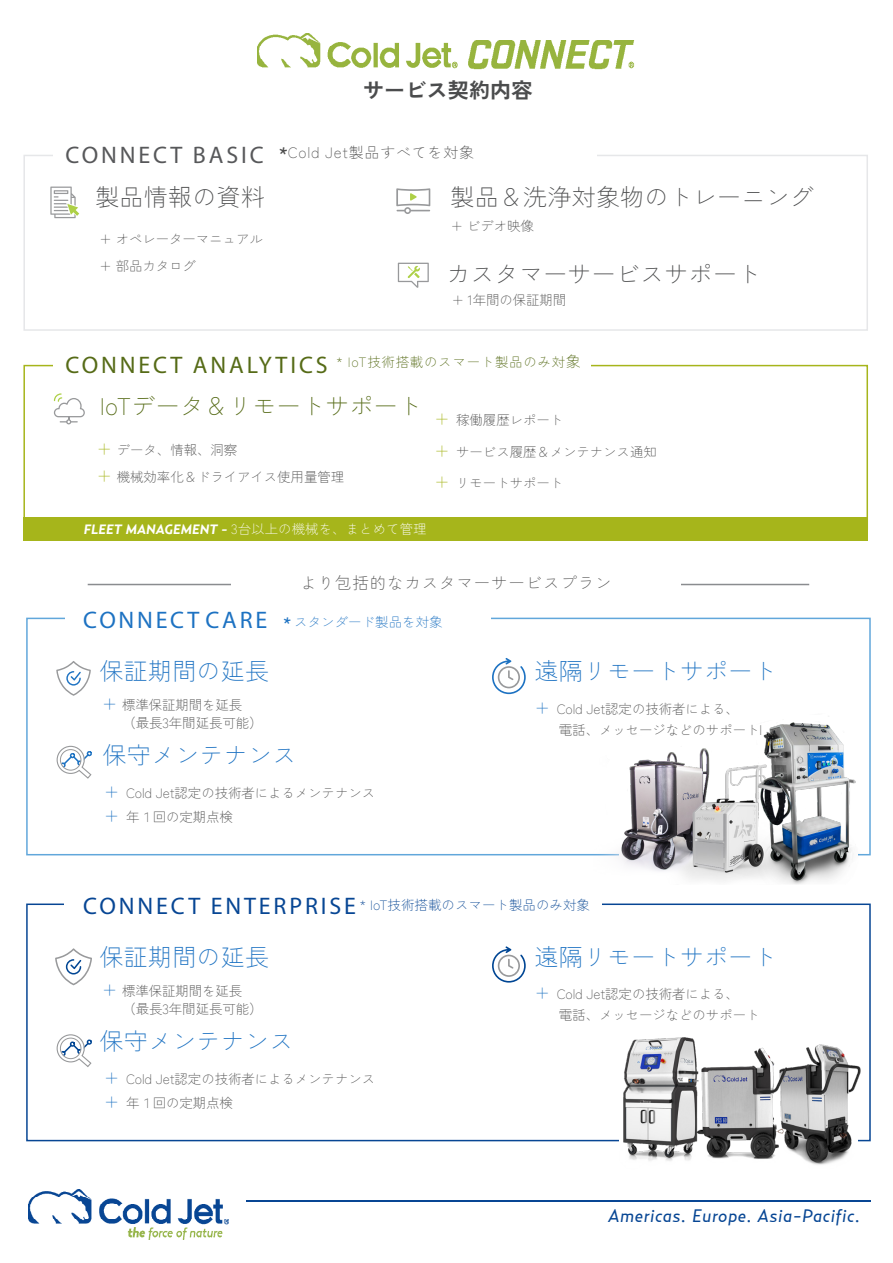
<style>
.page{position:relative;width:893px;height:1263px;background:#fff}
.page>*{position:absolute;margin:0;border:0;box-sizing:border-box;transform-origin:0 0}
.t1{font:300 24px "Zen Kaku Gothic New";letter-spacing:.01em;color:#1d72c2}
.t2{font:300 24px "Zen Kaku Gothic New";letter-spacing:.01em;color:#4b4c4d}
.t3{font:24px "Myriad Pro";letter-spacing:.12em;color:#074694}
.t4{font:24px "Myriad Pro";letter-spacing:.12em;color:#566b17}
.t5{font:300 24px "Zen Kaku Gothic New";letter-spacing:.01em;color:#566b17}
.t6{font:24px "Myriad Pro";letter-spacing:.12em;color:#57585a}
.t7{font:24px "Myriad Pro";letter-spacing:.115em;color:#1d72c2}
.t8{font:700 21px "Zen Kaku Gothic New";letter-spacing:.01em;color:#4b4c4d}
.Small_Body_Text_Center{font:italic 18px "Relay";letter-spacing:.025em;color:#074694}
.t9{font:300 16.5px "Zen Kaku Gothic New";letter-spacing:.05em;color:#4d4d4d}
.t10{font:300 15px "Zen Kaku Gothic New";letter-spacing:.05em;color:#4d4d4d}
.t11{font:300 13.5px/21px "Zen Kaku Gothic New";letter-spacing:-.01em;color:#4d4d4d}
.t12{font:italic 700 13.5px "Relay";color:#fff}
.t13{font:300 13.5px "Zen Kaku Gothic New";letter-spacing:.05em;color:#566b17}
.t14{font:300 13.5px "Zen Kaku Gothic New";color:#074694}
.t15{font:300 13.5px "Zen Kaku Gothic New";color:#1d72c2}
.s1{font-family:"Relay";font-weight:500;font-style:italic}
.s2{font-size:15px}
.s3{font-size:16.5px;color:#a6b51b}
.s4{font-weight:500}
.s5{font-family:"Zen Kaku Gothic New";font-weight:300;font-style:normal}
.s6{font-size:16.5px;color:#1d72c2}
</style>
<div class="page">
<hr style="left:88px;top:584px;width:721px;height:1px;background:#8a8c8f">
<div style="left:232px;top:574px;width:449px;height:23px;background:#fff"></div>
<div style="left:23px;top:518px;width:845px;height:23px;background:#a6b51b"></div>
<div style="left:23px;top:155px;width:845px;height:176px;border:2px solid #e6e7e9"></div>
<div style="left:23px;top:365px;width:845px;height:164px;border:2px solid #a6b51b"></div>
<div style="left:53px;top:141px;width:543px;height:25px;background:#fff"></div>
<div style="left:53px;top:352px;width:537px;height:24px;background:#fff"></div>
<img style="left:258px;top:34px;width:377px;height:36px">
<svg style="left:50px;top:187px;width:30px;height:31px"></svg>
<svg style="left:396px;top:188px;width:34px;height:26px"></svg>
<svg style="left:398px;top:263px;width:31px;height:25px"></svg>
<svg style="left:54px;top:393px;width:31px;height:31px"></svg>
<svg style="left:56px;top:661px;width:35px;height:35px"></svg>
<svg style="left:55px;top:948px;width:37px;height:37px"></svg>
<svg style="left:56px;top:746px;width:36px;height:33px"></svg>
<div style="left:60px;top:749px;width:21px;height:21px;border:1px solid #98999b;border-radius:50%"></div>
<svg style="left:56px;top:1034px;width:36px;height:33px"></svg>
<div style="left:60px;top:1038px;width:21px;height:21px;border:1px solid #98999b;border-radius:50%"></div>
<svg style="left:492px;top:658px;width:34px;height:36px"></svg>
<svg style="left:492px;top:946px;width:34px;height:36px"></svg>
<img style="left:591px;top:706px;width:280px;height:178px">
<img style="left:610px;top:1015px;width:261px;height:150px">
<img style="left:29px;top:1190px;width:200px;height:49px">
<hr style="left:246px;top:1200px;width:625px;height:2px;background:#084694">
<p class="t8" style="left:363px;top:77px;width:171px">サービス契約内容</p>
<p class="t6" style="left:65px;top:140px;width:200px">CONNECT BASIC</p>
<p class="t10" style="left:279px;top:144px;width:197px"><span class="s1">*</span>Cold Jet製品すべてを対象</p>
<p class="t2" style="left:95px;top:184px;width:171px">製品情報の資料</p>
<p class="t2" style="left:451px;top:183px;width:365px">製品＆洗浄対象物のトレーニング</p>
<p class="t11" style="left:99px;top:229px;width:165px">+ オペレーターマニュアル</p>
<p class="t11" style="left:451px;top:216px;width:85px">+ ビデオ映像</p>
<p class="t11" style="left:99px;top:255px;width:98px">+ 部品カタログ</p>
<p class="t2" style="left:446px;top:260px;width:316px">カスタマーサービスサポート</p>
<p class="t11" style="left:451px;top:290px;width:116px">+ 1年間の保証期間</p>
<p class="t4" style="left:65px;top:350px;width:264px">CONNECT ANALYTICS</p>
<p class="t13" style="left:336px;top:354px;width:246px">* IoT技術搭載のスマート製品のみ対<span class="s2">象</span></p>
<p class="t5" style="left:100px;top:392px;width:324px">IoTデータ＆リモートサポート</p>
<p class="t11" style="left:97px;top:439px;width:142px"><span class="s3">+</span> データ、情報、洞察</p>
<p class="t11" style="left:97px;top:466px;width:249px"><span class="s3">+</span> 機械効率化＆ドライアイス使用量管理</p>
<p class="t11" style="left:434px;top:410px;width:131px"><span class="s3">+</span> 稼働履歴レポート</p>
<p class="t11" style="left:434px;top:442px;width:224px"><span class="s3">+</span> サービス履歴＆メンテナンス通知</p>
<p class="t11" style="left:434px;top:473px;width:131px"><span class="s3">+</span> リモートサポート</p>
<p class="t12" style="left:84px;top:522px;width:344px">FLEET MANAGEMENT <span class="s4">-</span> <span class="s5">3台以上の機械を、まとめて管理</span></p>
<p class="t9" style="left:301px;top:574px;width:313px">より包括的なカスタマーサービスプラン</p>
<p class="t7" style="left:83px;top:605px;width:185px">CONNECT CARE</p>
<p class="t15" style="left:283px;top:614px;width:161px"><span class="s1">*</span> スタンダード製品を対象</p>
<p class="t1" style="left:100px;top:657px;width:171px">保証期間の延長</p>
<p class="t1" style="left:535px;top:657px;width:244px">遠隔リモートサポート</p>
<p class="t11" style="left:102px;top:694px;width:142px"><span class="s6">+</span> 標準保証期間を延長</p>
<p class="t11" style="left:102px;top:712px;width:162px">　 （最長3年間延長可能）</p>
<p class="t11" style="left:535px;top:698px;width:229px"><span class="s6">+</span> Cold Jet認定の技術者による、<br>　 電話、メッセージなどのサポートl</p>
<p class="t1" style="left:103px;top:741px;width:195px">保守メンテナンス</p>
<p class="t11" style="left:104px;top:782px;width:273px"><span class="s6">+</span> Cold Jet認定の技術者によるメンテナンス</p>
<p class="t11" style="left:104px;top:806px;width:131px"><span class="s6">+</span> 年１回の定期点検</p>
<p class="t3" style="left:83px;top:891px;width:274px">CONNECT ENTERPRISE</p>
<p class="t14" style="left:360px;top:897px;width:232px">* IoT技術搭載のスマート製品のみ対象</p>
<p class="t1" style="left:100px;top:943px;width:171px">保証期間の延長</p>
<p class="t11" style="left:102px;top:980px;width:142px"><span class="s6">+</span> 標準保証期間を延長</p>
<p class="t11" style="left:102px;top:998px;width:162px">　 （最長3年間延長可能）</p>
<p class="t1" style="left:100px;top:1027px;width:195px">保守メンテナンス</p>
<p class="t11" style="left:104px;top:1068px;width:273px"><span class="s6">+</span> Cold Jet認定の技術者によるメンテナンス</p>
<p class="t11" style="left:104px;top:1092px;width:131px"><span class="s6">+</span> 年１回の定期点検</p>
<p class="t1" style="left:535px;top:943px;width:244px">遠隔リモートサポート</p>
<p class="t11" style="left:535px;top:984px;width:226px"><span class="s6">+</span> Cold Jet認定の技術者による、<br>　 電話、メッセージなどのサポート</p>
<p class="Small_Body_Text_Center" style="left:608px;top:1205px;width:254px">Americas. Europe. Asia-Pacific.</p>
</div>
